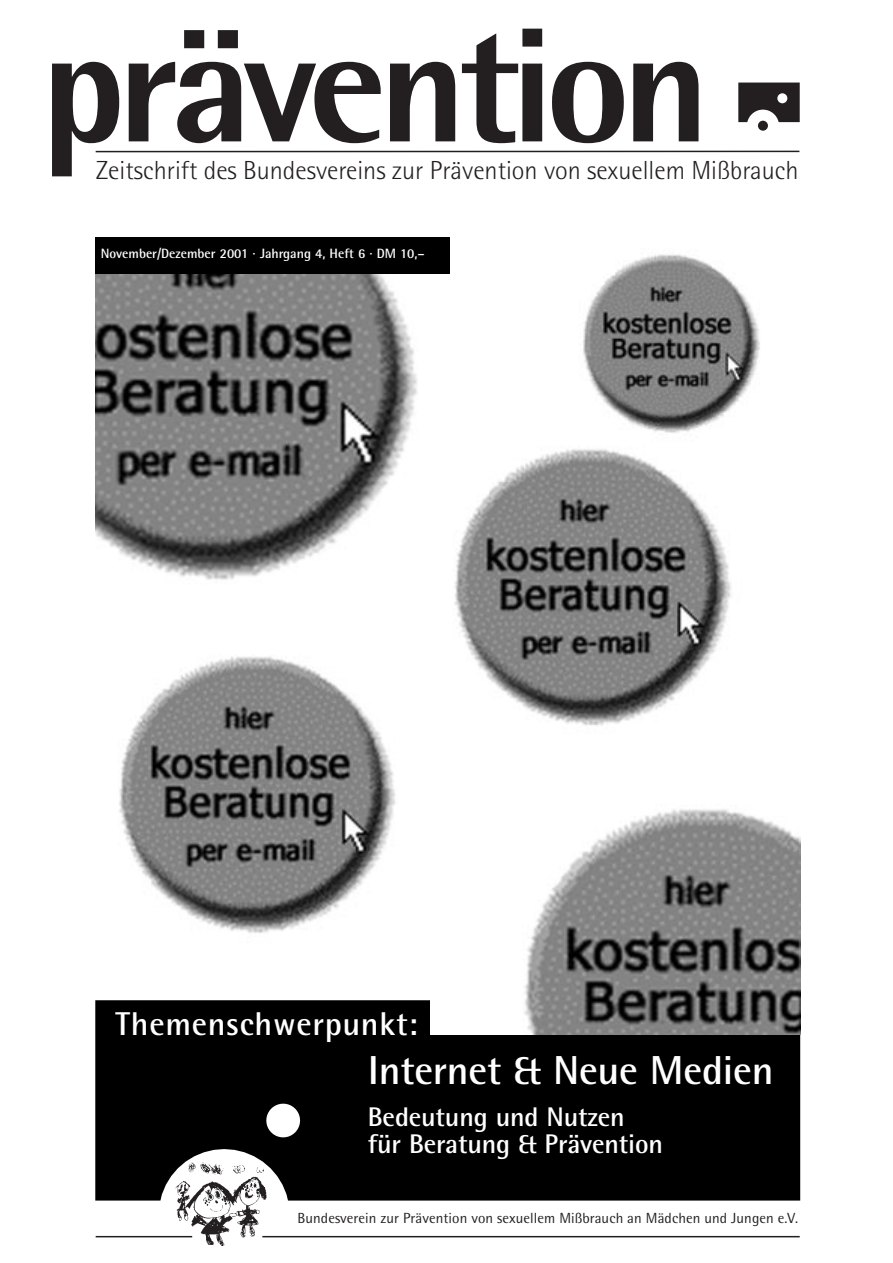
<style>
.page{position:relative;width:893px;height:1263px;background:#fff}
.page>*{position:absolute;margin:0;border:0;box-sizing:border-box;transform-origin:0 0}
.t1{font:800 163.35px "Rotis Semi Sans";letter-spacing:-.05em;color:#231f20}
.t2{font:700 40.5px "Rotis Semi Sans";letter-spacing:-.005em;color:#fff}
.t3{font:700 33px "Rotis Semi Sans";letter-spacing:.02em;color:#fff}
.t4{font:700 27px/27px "Rotis Semi Sans";letter-spacing:-.005em;color:#fff}
.t5{font:300 26.1px "Rotis Semi Sans";color:#231f20}
.t6{font:14.7px "Rotis Semi Sans";letter-spacing:.005em;color:#231f20}
.t7{font:700 13.5px "Rotis Semi Sans";color:#fff}
</style>
<div class="page">
<hr style="left:96px;top:151px;width:703px;height:1px;background:#231f20">
<svg style="left:738px;top:83px;width:61px;height:39px;background:#3f3c3c"></svg>
<div style="left:758px;top:121px;width:10px;height:10px;background:#231f20;border-radius:50%"></div>
<div style="left:777px;top:93px;width:10px;height:10px;background:#fff;border-radius:50%"></div>
<svg style="left:158px;top:1235px;width:132px;height:3px"></svg>
<img style="left:175px;top:1201px;width:92px;height:45px">
<hr style="left:262px;top:1236px;width:537px;height:1px;background:#231f20">
<hr style="left:96px;top:1236px;width:96px;height:1px;background:#231f20">
<div style="left:95px;top:237px;width:355px;height:38px;background:#000"></div>
<div style="left:95px;top:1000px;width:705px;height:201px;background:#000"></div>
<img style="left:95px;top:275px;width:322px;height:305px">
<img style="left:454px;top:449px;width:277px;height:277px">
<img style="left:119px;top:656px;width:276px;height:277px">
<img style="left:583px;top:254px;width:177px;height:179px">
<div style="left:430px;top:738px;width:370px;height:297px;background:#fff"></div>
<img style="left:524px;top:809px;width:276px;height:226px">
<h1 class="t1" style="left:41px;top:29px;width:670px">prävention</h1>
<h3 class="t5" style="left:96px;top:161px;width:704px">Zeitschrift des Bundesvereins zur Prävention von sexuellem Mißbrauch</h3>
<p class="t7" style="left:101px;top:249px;width:325px">November/Dezember 2001 · Jahrgang 4, Heft 6 · DM 10,–</p>
<h3 class="t3" style="left:116px;top:1013px;width:303px">Themenschwerpunkt:</h3>
<h2 class="t2" style="left:368px;top:1056px;width:407px">Internet &amp; Neue Medien</h2>
<h3 class="t4" style="left:368px;top:1106px;width:297px">Bedeutung und Nutzen für Beratung &amp; Prävention</h3>
<p class="t6" style="left:297px;top:1213px;width:502px">Bundesverein zur Prävention von sexuellem Mißbrauch an Mädchen und Jungen e.V.</p>
</div>
